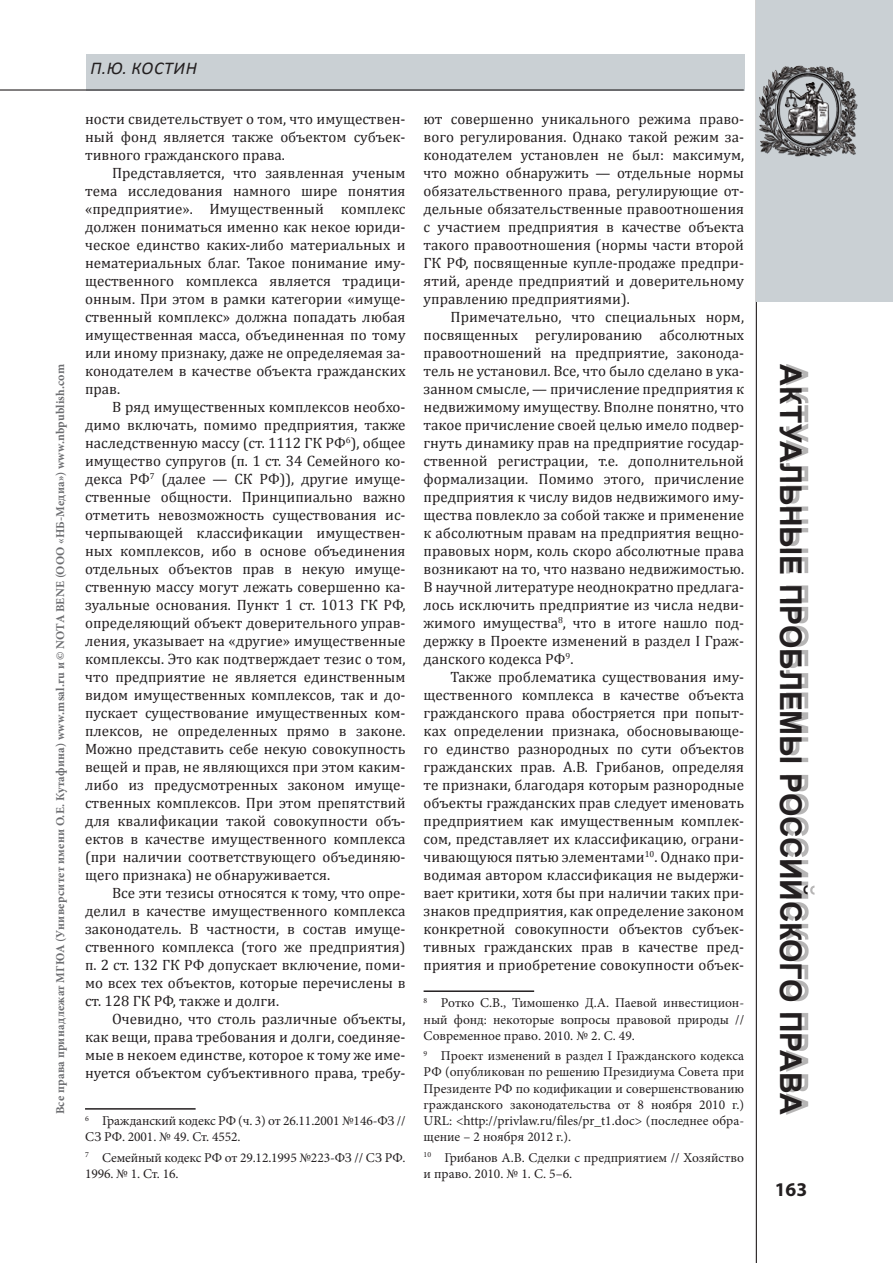
<style>
.page{position:relative;width:893px;height:1263px;background:#fff}
.page>*{position:absolute;margin:0;border:0;box-sizing:border-box;transform-origin:0 0}
.t1{font:700 30px "Arial";letter-spacing:-.005em;color:#231f20}
.t2{font:700 19.5px "Myriad Pro";color:#231f20}
.t3{font:italic 18px "Calibri";letter-spacing:.065em;color:#231f20}
.t4{font:15px/18px "Cambria";color:#231f20;text-align:justify}
.t5{font:13.5px/16.2px "Minion Pro";letter-spacing:-.005em;color:#231f20}
.t6{font:700 12px "Minion Pro";letter-spacing:.02em;color:#6c6d70}
</style>
<div class="page">
<hr style="left:756px;top:0;width:1px;height:1263px;background:#231f20">
<div style="left:786px;top:364px;width:28px;height:751px;background:#231f20;opacity:.33"></div>
<div style="left:757px;top:0;width:136px;height:301px;background:#cad0d4"></div>
<div style="left:563px;top:54px;width:182px;height:36px;background:#cad0d4"></div>
<div style="left:86px;top:54px;width:477px;height:36px;background:#cad0d4"></div>
<hr style="left:0;top:89px;width:744px;height:2px;background:#231f20">
<img style="left:755px;top:54px;width:103px;height:111px">
<hr style="left:85px;top:1108px;width:111px;height:1px;background:#231f20">
<hr style="left:424px;top:990px;width:110px;height:2px;background:#231f20">
<p class="t6" style="left:52px;top:1114px;width:752px;rotate:-90deg">Все права принадлежат МГЮА (Университет имени О.Е. Кутафина) www.msal.ru и © NOTA BENE (ООО «НБ-Медиа») www.nbpublish.com</p>
<p class="t3" style="left:90px;top:57px;width:96px">П.Ю. костин</p>
<p class="t4" style="left:85px;top:110px;width:322px">ности свидетельствует о том, что имуществен&shy;ный фонд является также объектом субъек&shy;тивного гражданского права.</p>
<p class="t4" style="left:85px;top:164px;width:322px;text-indent:27px">Представляется, что заявленная ученым тема исследования намного шире понятия «предприятие». Имущественный комплекс должен пониматься именно как некое юриди&shy;ческое единство каких-либо материальных и нематериальных благ. Такое понимание иму&shy;щественного комплекса является традици&shy;онным. При этом в рамки категории «имуще&shy;ственный комплекс» должна попадать любая имущественная масса, объединенная по тому или иному признаку, даже не определяемая за&shy;конодателем в качестве объекта гражданских прав.</p>
<p class="t4" style="left:85px;top:398px;width:322px;text-indent:27px">В ряд имущественных комплексов необхо&shy;димо включать, помимо предприятия, также наследственную массу (ст. 1112 ГК РФ<sup>6</sup>), общее имущество супругов (п. 1 ст. 34 Семейного ко&shy;декса РФ<sup>7</sup> (далее — СК РФ)), другие имуще&shy;ственные общности. Принципиально важно отметить невозможность существования ис&shy;черпывающей классификации имуществен&shy;ных комплексов, ибо в основе объединения отдельных объектов прав в некую имуще&shy;ственную массу могут лежать совершенно ка&shy;зуальные основания. Пункт 1 ст. 1013 ГК РФ, определяющий объект доверительного управ&shy;ления, указывает на «другие» имущественные комплексы. Это как подтверждает тезис о том, что предприятие не является единственным видом имущественных комплексов, так и до&shy;пускает существование имущественных ком&shy;плексов, не определенных прямо в законе.<br>Можно представить себе некую совокупность вещей и прав, не являющихся при этом каким&shy;либо из предусмотренных законом имуще&shy;ственных комплексов. При этом препятствий для квалификации такой совокупности объ&shy;ектов в качестве имущественного комплекса (при наличии соответствующего объединяю&shy;щего признака) не обнаруживается.</p>
<p class="t4" style="left:85px;top:884px;width:322px;text-indent:27px">Все эти тезисы относятся к тому, что опре&shy;делил в качестве имущественного комплекса законодатель. В частности, в состав имуще&shy;ственного комплекса (того же предприятия) п. 2 ст. 132 ГК РФ допускает включение, поми&shy;мо всех тех объектов, которые перечислены в ст. 128 ГК РФ, также и долги.</p>
<p class="t4" style="left:85px;top:1010px;width:322px;text-indent:27px">Очевидно, что столь различные объекты, как вещи, права требования и долги, соединяе&shy;мые в некоем единстве, которое к тому же име&shy;нуется объектом субъективного права, требу-</p>
<p class="t5" style="left:85px;top:1113px;width:322px"><sup>6</sup> Гражданский кодекс РФ (ч. 3) от 26.11.2001 №146-ФЗ //<br>СЗ РФ. 2001. № 49. Ст. 4552.</p>
<p class="t5" style="left:85px;top:1149px;width:322px"><sup>7</sup> Семейный кодекс РФ от 29.12.1995 №223-ФЗ // СЗ РФ.<br>1996. № 1. Ст. 16.</p>
<p class="t4" style="left:424px;top:110px;width:322px">ют совершенно уникального режима право&shy;вого регулирования. Однако такой режим за&shy;конодателем установлен не был: максимум, что можно обнаружить — отдельные нормы обязательственного права, регулирующие от&shy;дельные обязательственные правоотношения с участием предприятия в качестве объекта такого правоотношения (нормы части второй ГК РФ, посвященные купле-продаже предпри&shy;ятий, аренде предприятий и доверительному управлению предприятиями).</p>
<p class="t4" style="left:424px;top:308px;width:322px;text-indent:27px">Примечательно, что специальных норм, посвященных регулированию абсолютных правоотношений на предприятие, законода&shy;тель не установил. Все, что было сделано в ука&shy;занном смысле, — причисление предприятия к недвижимому имуществу. Вполне понятно, что такое причисление своей целью имело подвер&shy;гнуть динамику прав на предприятие государ&shy;ственной регистрации, т.е. дополнительной формализации. Помимо этого, причисление предприятия к числу видов недвижимого иму&shy;щества повлекло за собой также и применение к абсолютным правам на предприятия вещно&shy;правовых норм, коль скоро абсолютные права возникают на то, что названо недвижимостью.<br>В научной литературе неоднократно предлага&shy;лось исключить предприятие из числа недви&shy;жимого имущества<sup>8</sup>, что в итоге нашло под&shy;держку в Проекте изменений в раздел I Граж&shy;данского кодекса РФ<sup>9</sup>.</p>
<p class="t4" style="left:424px;top:668px;width:322px;text-indent:27px">Также проблематика существования иму&shy;щественного комплекса в качестве объекта гражданского права обостряется при попыт&shy;ках определении признака, обосновывающе&shy;го единство разнородных по сути объектов гражданских прав. А.В. Грибанов, определяя те признаки, благодаря которым разнородные объекты гражданских прав следует именовать предприятием как имущественным комплек&shy;сом, представляет их классификацию, ограни&shy;чивающуюся пятью элементами<sup>10</sup>. Однако при&shy;водимая автором классификация не выдержи&shy;вает критики, хотя бы при наличии таких при&shy;знаков предприятия, как определение законом конкретной совокупности объектов субъек&shy;тивных гражданских прав в качестве пред&shy;приятия и приобретение совокупности объек-</p>
<p class="t5" style="left:424px;top:995px;width:322px;text-align:justify"><sup>8</sup> Ротко С.В., Тимошенко Д.А. Паевой инвестицион&shy;ный фонд: некоторые вопросы правовой природы // Современное право. 2010. № 2. С. 49.</p>
<p class="t5" style="left:424px;top:1048px;width:322px;text-align:justify"><sup>9</sup> Проект изменений в раздел I Гражданского кодекса РФ (опубликован по решению Президиума Совета при Президенте РФ по кодификации и совершенствованию гражданского законодательства от 8 ноября 2010 г.)<br>URL: &lt;http://privlaw.ru/files/pr_t1.doc&gt; (последнее обра&shy;щение – 2 ноября 2012 г.).</p>
<p class="t5" style="left:424px;top:1149px;width:322px"><sup>10</sup> Грибанов А.В. Сделки с предприятием // Хозяйство и право. 2010. № 1. С. 5–6.</p>
<h1 class="t1" style="left:810px;top:364px;width:747px;rotate:90deg">Актуальные проблемы российского права</h1>
<h2 class="t2" style="left:775px;top:1177px;width:34px">163</h2>
</div>
